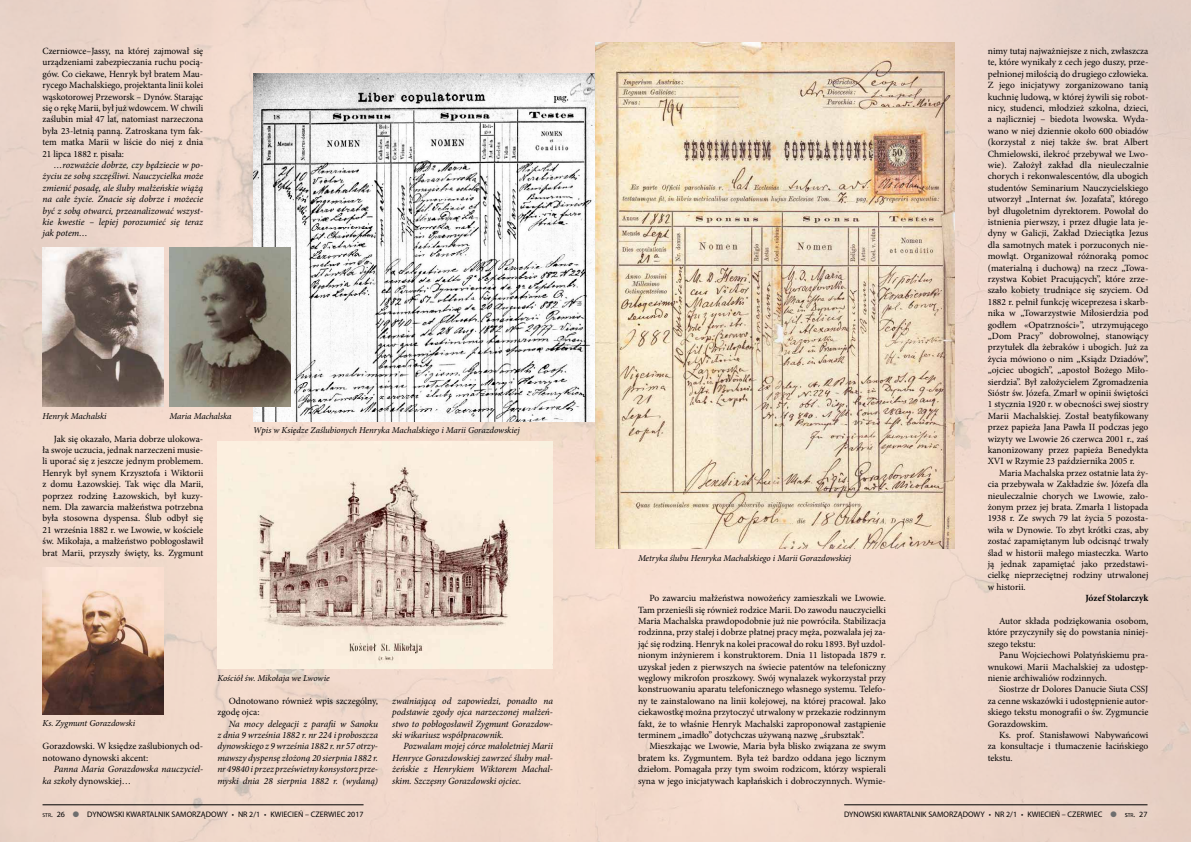
<style>
.page{position:relative;width:1191px;height:842px;background:#fff}
.page>*{position:absolute;margin:0;border:0;box-sizing:border-box;transform-origin:0 0}
.t1{font:9.5px/11.4px "Minion Pro";color:#000;text-align:justify}
.t2{font:italic 9.5px/11.4px "Minion Pro";letter-spacing:-.005em;color:#000;text-align:justify}
.t3{font:700 9.5px "Minion Pro";letter-spacing:-.005em;color:#000}
.t4{font:italic 9px "Minion Pro";letter-spacing:-.005em;color:#000}
.t5{font:8px "Myriad Pro";color:#000}
.s1{font-style:normal}
.s2{font-size:5.6px}
.s3{color:#6e6e6e}
.s4{font-style:inherit}
</style>
<div class="page">
<img style="left:0;top:0;width:1191px;height:842px">
<img style="left:253px;top:74px;width:342px;height:347px">
<img style="left:43px;top:248px;width:121px;height:159px">
<img style="left:169px;top:248px;width:122px;height:159px">
<img style="left:43px;top:567px;width:121px;height:147px">
<img style="left:217px;top:442px;width:336px;height:227px">
<img style="left:595px;top:43px;width:359px;height:505px">
<hr style="left:43px;top:805px;width:320px;height:1px;background:#000">
<hr style="left:844px;top:805px;width:303px;height:1px;background:#000">
<p class="t1" style="left:43px;top:45px;width:162px">Czerniowce–Jassy, na której zajmował się urządzeniami zabezpieczania ruchu pocią&shy;gów. Co ciekawe, Henryk był bratem Mau&shy;rycego Machalskiego, projektanta linii kolei wąskotorowej Przeworsk – Dynów. Starając się o rękę Marii, był już wdowcem. W chwili zaślubin miał 47 lat, natomiast narzeczona była 23-letnią panną. Zatroskana tym fak&shy;tem matka Marii w liście do niej z dnia 21 lipca 1882 r. pisała:</p>
<p class="t2" style="left:43px;top:159px;width:162px;text-indent:11px">…rozważcie dobrze, czy będziecie w po&shy;życiu ze sobą szczęśliwi. Nauczycielka może zmienić posadę, ale śluby małżeńskie wiążą na całe życie. Znacie się dobrze i możecie być z sobą otwarci, przeanalizować wszyst&shy;kie kwestie – lepiej porozumieć się teraz jak potem…</p>
<p class="t4" style="left:43px;top:410px;width:66px">Henryk Machalski</p>
<p class="t4" style="left:170px;top:410px;width:64px">Maria Machalska</p>
<p class="t1" style="left:43px;top:433px;width:162px;text-indent:11px">Jak się okazało, Maria dobrze ulokowa&shy;ła swoje uczucia, jednak narzeczeni musie&shy;li uporać się z jeszcze jednym problemem.<br>Henryk był synem Krzysztofa i Wiktorii z domu Łazowskiej. Tak więc dla Marii, poprzez rodzinę Łazowskich, był kuzy&shy;nem. Dla zawarcia małżeństwa potrzebna była stosowna dyspensa. Ślub odbył się 21 września 1882 r. we Lwowie, w kościele św. Mikołaja, a małżeństwo pobłogosławił brat Marii, przyszły święty, ks. Zygmunt</p>
<p class="t4" style="left:253px;top:424px;width:268px">Wpis w Księdze Zaślubionych Henryka Machalskiego i Marii Gorazdowskiej</p>
<p class="t4" style="left:43px;top:717px;width:94px">Ks. Zygmunt Gorazdowski</p>
<p class="t1" style="left:43px;top:741px;width:162px">Gorazdowski. W księdze zaślubionych od&shy;notowano dynowski akcent:</p>
<p class="t2" style="left:43px;top:763px;width:162px;text-indent:11px">Panna Maria Gorazdowska nauczyciel&shy;ka szko<span class="s1">ły dynowskiej…</span></p>
<p class="t4" style="left:217px;top:672px;width:114px">Kościół św. Mikołaja we Lwowie</p>
<p class="t1" style="left:217px;top:695px;width:162px;text-indent:11px">Odnotowano również wpis szczególny, zgodę ojca:</p>
<p class="t2" style="left:217px;top:718px;width:162px;text-indent:11px">Na mocy delegacji z parafii w Sanoku z dnia 9 września 1882 r. nr 224 i proboszcza dynowskiego z 9 września 1882 r. nr 57 otrzy&shy;mawszy dyspensę złożoną 20 sierpnia 1882 r. nr 49840 i przez prześwietny konsystorz prze&shy;myski dnia 28 sierpnia 1882 r. (wydaną)</p>
<p class="t2" style="left:392px;top:695px;width:162px">zwalniającą od zapowiedzi, ponadto na podstawie zgody ojca narzeczonej małżeń&shy;stwo to pobłogosławił Zygmunt Gorazdow&shy;ski wikariusz współpracownik.</p>
<p class="t2" style="left:392px;top:741px;width:162px;text-indent:11px">Pozwalam mojej córce małoletniej Marii Henryce Gorazdowskiej zawrzeć śluby mał&shy;żeńskie z Henrykiem Wiktorem Machal&shy;skim. Szczęsny Gorazdowski ojciec.</p>
<p class="t4" style="left:638px;top:552px;width:215px">Metryka ślubu Henryka Machalskiego i Marii Gorazdowskiej</p>
<p class="t1" style="left:638px;top:592px;width:249px;text-indent:11px">Po zawarciu małżeństwa nowożeńcy zamieszkali we Lwowie.<br>Tam przenieśli się również rodzice Marii. Do zawodu nauczycielki Maria Machalska prawdopodobnie już nie powróciła. Stabilizacja rodzinna, przy stałej i dobrze płatnej pracy męża, pozwalała jej za&shy;jąć się rodziną. Henryk na kolei pracował do roku 1893. Był uzdol&shy;nionym inżynierem i konstruktorem. Dnia 11 listopada 1879 r. uzyskał jeden z pierwszych na świecie patentów na telefoniczny węglowy mikrofon proszkowy. Swój wynalazek wykorzystał przy konstruowaniu aparatu telefonicznego własnego systemu. Telefo&shy;ny te zainstalowano na linii kolejowej, na której pracował. Jako ciekawostkę można przytoczyć utrwalony w przekazie rodzinnym fakt, że to właśnie Henryk Machalski zaproponował zastąpienie terminem „imadło” dotychczas używaną nazwę „śrubsztak”.</p>
<p class="t1" style="left:638px;top:741px;width:249px;text-indent:11px">Mieszkając we Lwowie, Maria była blisko związana ze swym bratem ks. Zygmuntem. Była też bardzo oddana jego licznym dziełom. Pomagała przy tym swoim rodzicom, którzy wspierali syna w jego inicjatywach kapłańskich i dobroczynnych. Wymie-</p>
<p class="t1" style="left:987px;top:45px;width:162px">nimy tutaj najważniejsze z nich, zwłaszcza te, które wynikały z cech jego duszy, prze&shy;pełnionej miłością do drugiego człowieka.<br>Z jego inicjatywy zorganizowano tanią kuchnię ludową, w której żywili się robot&shy;nicy, studenci, młodzież szkolna, dzieci, a najliczniej – biedota lwowska. Wyda&shy;wano w niej dziennie około 600 obiadów (korzystał z niej także św. brat Albert Chmielowski, ilekroć przebywał we Lwo&shy;wie). Założył zakład dla nieuleczalnie chorych i rekonwalescentów, dla ubogich studentów Seminarium Nauczycielskiego utworzył „Internat św. Jozafata”, którego był długoletnim dyrektorem. Powołał do istnienia pierwszy, i przez długie lata je&shy;dyny w Galicji, Zakład Dzieciątka Jezus dla samotnych matek i porzuconych nie&shy;mowląt. Organizował różnoraką pomoc (materialną i duchową) na rzecz „Towa&shy;rzystwa Kobiet Pracujących”, które zrze&shy;szało kobiety trudniące się szyciem. Od 1882 r. pełnił funkcję wiceprezesa i skarb&shy;nika w „Towarzystwie Miłosierdzia pod godłem «Opatrzności»”, utrzymującego „Dom Pracy” dobrowolnej, stanowiący przytułek dla żebraków i ubogich. Już za życia mówiono o nim „Ksiądz Dziadów”, „ojciec ubogich”, „apostoł Bożego Miło&shy;sierdzia”. Był założycielem Zgromadzenia Sióstr św. Józefa. Zmarł w opinii świętości 1 stycznia 1920 r. w obecności swej siostry Marii Machalskiej. Został beatyfikowany przez papieża Jana Pawła II podczas jego wizyty we Lwowie 26 czerwca 2001 r., zaś kanonizowany przez papieża Benedykta XVI w Rzymie 23 października 2005 r.</p>
<p class="t1" style="left:987px;top:467px;width:162px;text-indent:11px">Maria Machalska przez ostatnie lata ży&shy;cia przebywała w Zakładzie św. Józefa dla nieuleczalnie chorych we Lwowie, zało&shy;żonym przez jej brata. Zmarła 1 listopada 1938 r. Ze swych 79 lat życia 5 pozosta&shy;wiła w Dynowie. To zbyt krótki czas, aby zostać zapamiętanym lub odcisnąć trwały ślad w historii małego miasteczka. Warto ją jednak zapamiętać jako przedstawi&shy;cielkę nieprzeciętnej rodziny utrwalonej w historii.</p>
<p class="t3" style="left:1085px;top:591px;width:65px">Józef Stolarczyk</p>
<p class="t1" style="left:987px;top:615px;width:162px;text-indent:11px">Autor składa podziękowania osobom, które przyczyniły się do powstania niniej&shy;szego tekstu:</p>
<p class="t1" style="left:987px;top:649px;width:162px;text-indent:11px">Panu Wojciechowi Polatyńskiemu pra&shy;wnukowi Marii Machalskiej za udostęp&shy;nienie archiwaliów rodzinnych.</p>
<p class="t1" style="left:987px;top:684px;width:162px;text-indent:11px">Siostrze dr Dolores Danucie Siuta CSSJ za cenne wskazówki i udostępnienie autor&shy;skiego tekstu monografii o św. Zygmuncie Gorazdowskim.</p>
<p class="t1" style="left:987px;top:729px;width:162px;text-indent:11px">Ks. prof. Stanisławowi Nabywańcowi za konsultacje i tłumaczenie łacińskiego tekstu.</p>
<p class="t5" style="left:43px;top:809px;width:322px"><span class="s2">STR</span>. 26 <span class="s3">●</span> DYNOWSKI KWARTALNIK SAMORZĄDOWY • NR 2/1 • KWIECIEŃ – CZERWIEC 2017</p>
<p class="t5" style="left:844px;top:809px;width:305px">DYNOWSKI KWARTALNIK SAMORZĄDOWY • NR 2/1 • KWIECIEŃ – CZERWIEC <span class="s3">●</span> s<span class="s2">TR</span><span class="s4">.</span> 27</p>
</div>
